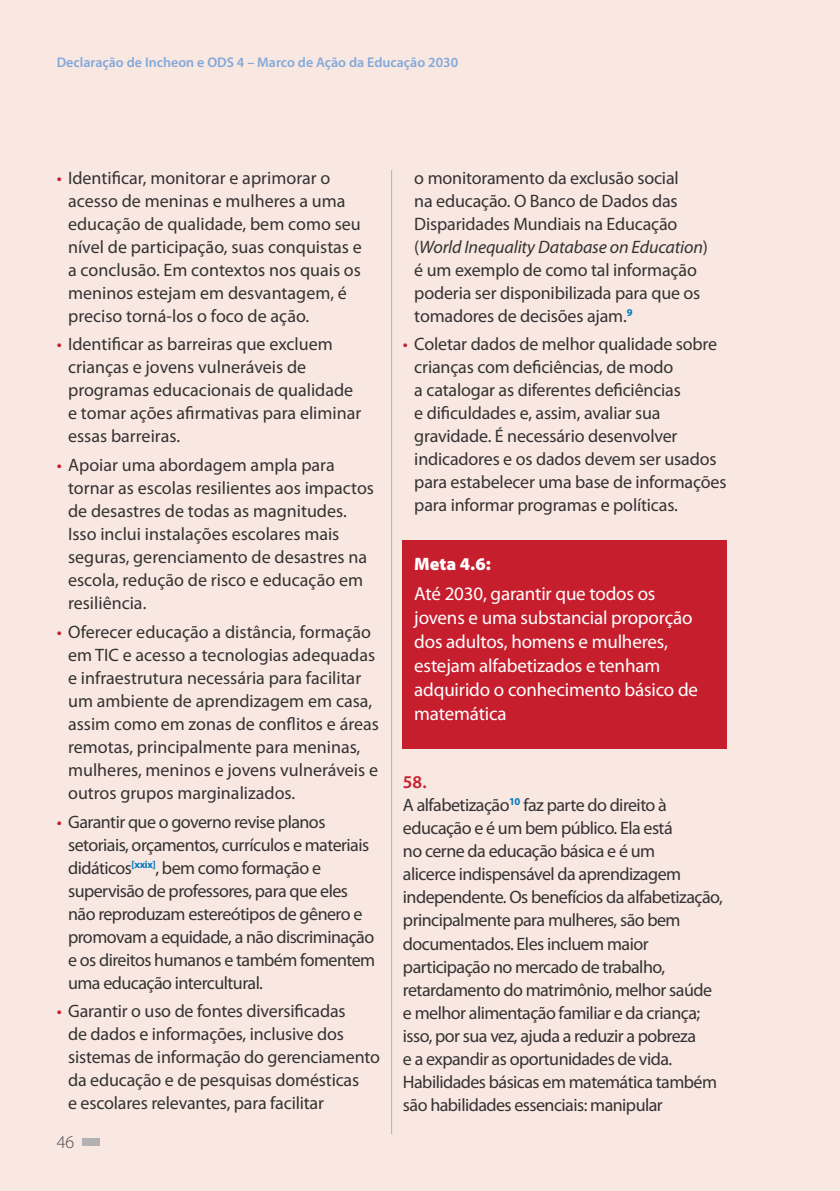
<style>
.page{position:relative;width:840px;height:1191px;background:#fff}
.page>*{position:absolute;margin:0;border:0;box-sizing:border-box;transform-origin:0 0}
.t1{font:19px/24px "Myriad Pro";letter-spacing:-.01em;color:#fff}
.t2{font:18px/23px "Myriad Pro";letter-spacing:-.01em;color:#333332}
.t3{font:18px/23px "Myriad Pro";letter-spacing:-.03em;color:#333332}
.t4{font:900 18px "Myriad Pro";color:#fff}
.t5{font:300 18px "Myriad Pro";color:#4a4a49}
.t6{font:600 14px "Myriad Pro";color:#82a9da}
.s1{color:#c71e2e}
.s2{font-style:italic}
.s3{font-weight:600;color:#c71e2e}
</style>
<div class="page">
<div style="left:0;top:0;width:839px;height:1191px;background:#f9e7e2"></div>
<div style="left:82px;top:1138px;width:17px;height:7px;background:#b3b2b2"></div>
<hr style="left:391px;top:170px;width:1px;height:964px;background:#b3b2b2">
<div style="left:403px;top:540px;width:323px;height:208px;background:#c71e2e"></div>
<p class="t6" style="left:57px;top:54px;width:403px">Declaração de Incheon e ODS 4 – Marco de Ação da Educação 2030</p>
<p class="t2" style="left:68px;top:166px;width:295px;text-indent:-11px"><span class="s1">•</span> Identificar, monitorar e aprimorar o acesso de meninas e mulheres a uma educação de qualidade, bem como seu nível de participação, suas conquistas e a conclusão. Em contextos nos quais os meninos estejam em desvantagem, é preciso torná-los o foco de ação.</p>
<p class="t2" style="left:68px;top:332px;width:294px;text-indent:-11px"><span class="s1">•</span> Identificar as barreiras que excluem crianças e jovens vulneráveis de programas educacionais de qualidade e tomar ações afirmativas para eliminar essas barreiras.</p>
<p class="t2" style="left:68px;top:453px;width:307px;text-indent:-11px"><span class="s1">•</span> Apoiar uma abordagem ampla para tornar as escolas resilientes aos impactos de desastres de todas as magnitudes.<br>Isso inclui instalações escolares mais seguras, gerenciamento de desastres na escola, redução de risco e educação em resiliência.</p>
<p class="t2" style="left:68px;top:620px;width:312px;text-indent:-11px"><span class="s1">•</span> Oferecer educação a distância, formação em TIC e acesso a tecnologias adequadas e infraestrutura necessária para facilitar um ambiente de aprendizagem em casa, assim como em zonas de conflitos e áreas remotas, principalmente para meninas, mulheres, meninos e jovens vulneráveis e outros grupos marginalizados.</p>
<p class="t3" style="left:68px;top:810px;width:308px;text-indent:-11px"><span class="s1">•</span> Garantir que o governo revise planos setoriais, orçamentos, currículos e materiais didáticos<sup>[xxix]</sup>, bem como formação e supervisão de professores, para que eles não reproduzam estereótipos de gênero e promovam a equidade, a não discriminação e os direitos humanos e também fomentem uma educação intercultural.</p>
<p class="t2" style="left:68px;top:999px;width:313px;text-indent:-11px"><span class="s1">•</span> Garantir o uso de fontes diversificadas<br>de dados e informações, inclusive dos sistemas de informação do gerenciamento da educação e de pesquisas domésticas<br>e escolares relevantes, para facilitar</p>
<p class="t5" style="left:57px;top:1131px;width:19px">46</p>
<p class="t2" style="left:414px;top:166px;width:295px">o monitoramento da exclusão social<br>na educação. O Banco de Dados das Disparidades Mundiais na Educação (<span class="s2">World Inequality Database on Education</span>) é um exemplo de como tal informação poderia ser disponibilizada para que os tomadores de decisões ajam.<sup>9</sup></p>
<p class="t2" style="left:414px;top:332px;width:313px;text-indent:-11px"><span class="s1">•</span> Coletar dados de melhor qualidade sobre crianças com deficiências, de modo<br>a catalogar as diferentes deficiências<br>e dificuldades e, assim, avaliar sua gravidade. É necessário desenvolver indicadores e os dados devem ser usados para estabelecer uma base de informações para informar programas e políticas.</p>
<p class="t4" style="left:414px;top:552px;width:78px">Meta 4.6:</p>
<p class="t1" style="left:414px;top:581px;width:285px">Até 2030, garantir que todos os jovens e uma substancial proporção dos adultos, homens e mulheres, estejam alfabetizados e tenham adquirido o conhecimento básico de matemática</p>
<p class="t3" style="left:403px;top:770px;width:321px"><span class="s3">58.<br></span>A alfabetização<sup>10</sup> faz parte do direito à educação e é um bem público. Ela está<br>no cerne da educação básica e é um<br>alicerce indispensável da aprendizagem independente. Os benefícios da alfabetização, principalmente para mulheres, são bem documentados. Eles incluem maior participação no mercado de trabalho, retardamento do matrimônio, melhor saúde e melhor alimentação familiar e da criança; isso, por sua vez, ajuda a reduzir a pobreza<br>e a expandir as oportunidades de vida.<br>Habilidades básicas em matemática também são habilidades essenciais: manipular</p>
</div>
